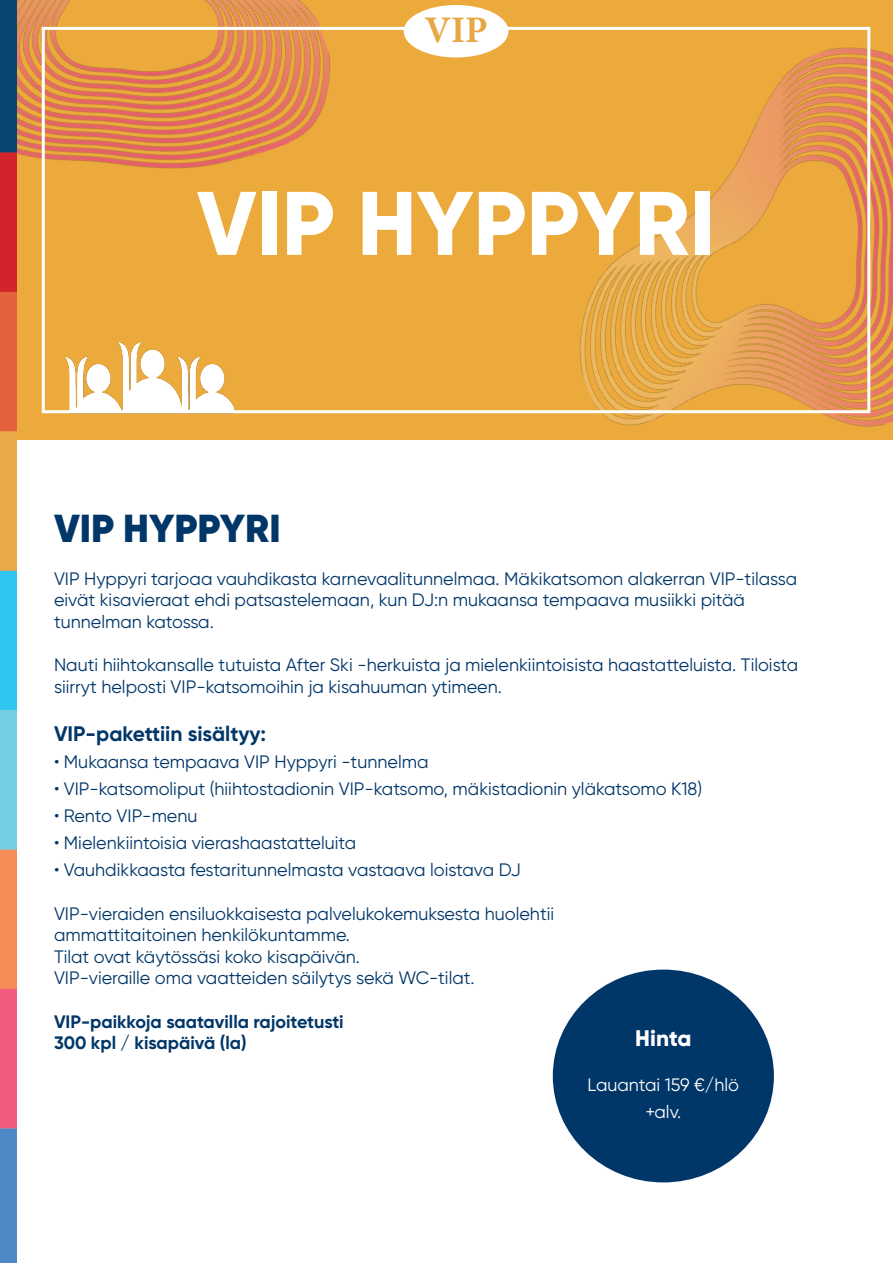
<style>
.page{position:relative;width:893px;height:1263px;background:#fff}
.page>*{position:absolute;margin:0;border:0;box-sizing:border-box;transform-origin:0 0}
.t1{font:800 90px "Gilroy";color:#fff}
.t2{font:900 39px "Gilroy";color:#003668}
.t3{font:700 37.5px "Minion Pro";color:#e8a645}
.t4{font:800 22.5px "Gilroy";color:#fff}
.t5{font:700 21px "Gilroy";color:#003668}
.t6{font:18px/21.6px "Gilroy";color:#003668}
.t7{font:700 18px "Gilroy";color:#003668}
.t8{font:18px "Gilroy";color:#fff}
</style>
<div class="page">
<div style="left:1px;top:0;width:892px;height:439px;background:#ebaa3b"></div>
<img style="left:503px;top:22px;width:390px;height:418px">
<img style="left:17px;top:0;width:336px;height:243px">
<img style="left:0;top:0;width:17px;height:1263px">
<img style="left:66px;top:343px;width:168px;height:71px">
<div style="left:42px;top:27px;width:828px;height:386px;border:3px solid #fff"></div>
<div style="left:404px;top:5px;width:104px;height:53px;background:#fff;border-radius:50%"></div>
<div style="left:553px;top:969px;width:221px;height:213px;background:#003668;border-radius:50%"></div>
<img style="left:878px;top:22px;width:15px;height:187px">
<p class="t3" style="left:424px;top:4px;width:65px">VIP</p>
<p class="t1" style="left:197px;top:167px;width:519px">VIP HYPPYRI</p>
<p class="t2" style="left:54px;top:503px;width:228px">VIP HYPPYRI</p>
<p class="t6" style="left:54px;top:567px;width:745px">VIP Hyppyri tarjoaa vauhdikasta karnevaalitunnelmaa. Mäkikatsomon alakerran VIP-tilassa</p>
<p class="t6" style="left:54px;top:589px;width:693px">eivät kisavieraat ehdi patsastelemaan, kun DJ:n mukaansa tempaava musiikki pitää</p>
<p class="t6" style="left:54px;top:611px;width:161px">tunnelman katossa.</p>
<p class="t6" style="left:54px;top:654px;width:746px">Nauti hiihtokansalle tutuista After Ski -herkuista ja mielenkiintoisista haastatteluista. Tiloista siirryt helposti VIP-katsomoihin ja kisahuuman ytimeen.</p>
<p class="t5" style="left:54px;top:721px;width:214px">VIP-pakettiin sisältyy:</p>
<p class="t6" style="left:54px;top:751px;width:376px">• Mukaansa tempaava VIP Hyppyri -tunnelma</p>
<p class="t6" style="left:54px;top:778px;width:650px">• VIP-katsomoliput (hiihtostadionin VIP-katsomo, mäkistadionin yläkatsomo K18)</p>
<p class="t6" style="left:54px;top:805px;width:145px">• Rento VIP-menu</p>
<p class="t6" style="left:54px;top:832px;width:304px">• Mielenkiintoisia vierashaastatteluita</p>
<p class="t6" style="left:54px;top:859px;width:468px">• Vauhdikkaasta festaritunnelmasta vastaava loistava DJ</p>
<p class="t6" style="left:54px;top:902px;width:502px">VIP-vieraiden ensiluokkaisesta palvelukokemuksesta huolehtii</p>
<p class="t6" style="left:54px;top:924px;width:297px">ammattitaitoinen henkilökuntamme.</p>
<p class="t6" style="left:54px;top:945px;width:308px">Tilat ovat käytössäsi koko kisapäivän.</p>
<p class="t6" style="left:54px;top:967px;width:422px">VIP-vieraille oma vaatteiden säilytys sekä WC-tilat.</p>
<p class="t7" style="left:54px;top:1010px;width:291px">VIP-paikkoja saatavilla rajoitetusti</p>
<p class="t7" style="left:54px;top:1031px;width:194px">300 kpl / kisapäivä (la)</p>
<p class="t4" style="left:635px;top:1023px;width:58px">Hinta</p>
<p class="t8" style="left:588px;top:1073px;width:153px">Lauantai 159 €/hlö</p>
<p class="t8" style="left:645px;top:1100px;width:38px">+alv.</p>
</div>
